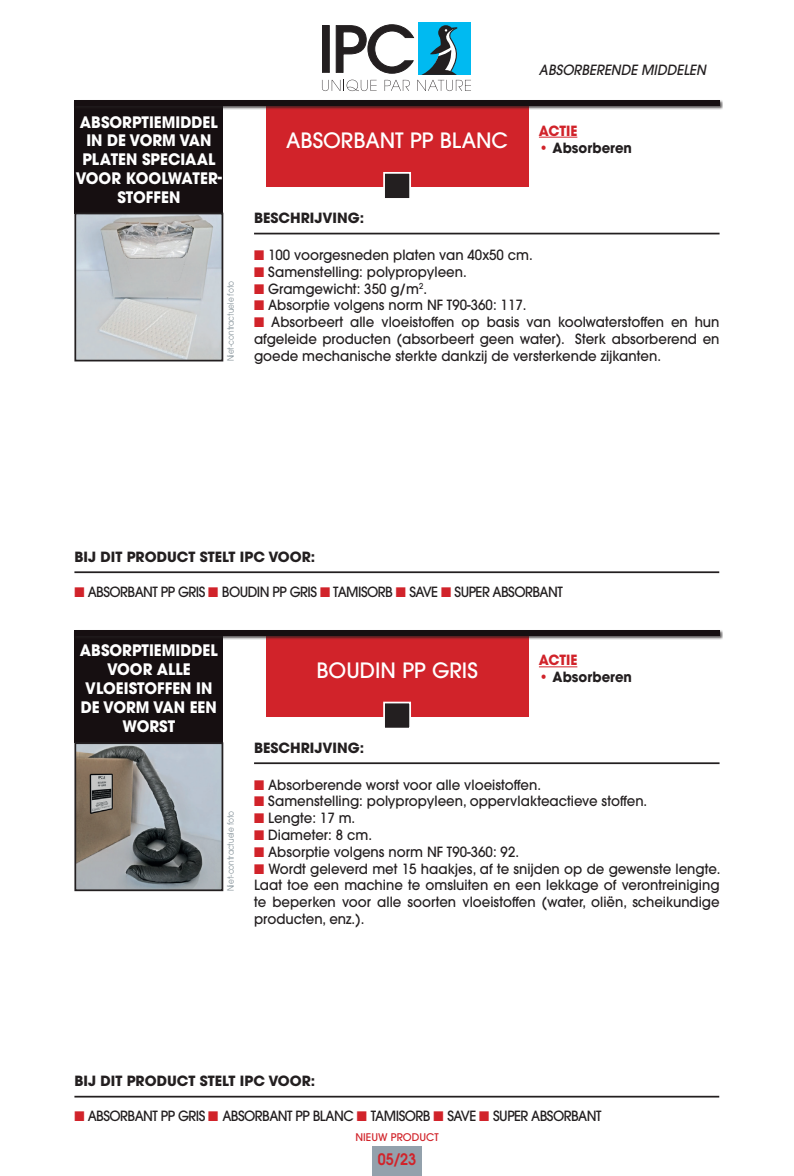
<style>
.page{position:relative;width:794px;height:1176px;background:#fff}
.page>*{position:absolute;margin:0;border:0;box-sizing:border-box;transform-origin:0 0}
.t1{font:500 21px "ITC Avant Garde Std";color:#fff}
.t2{font:700 15.75px/18.9px "ITC Avant Garde Std";color:#fff;text-align:center;scale:.95 1}
.t3{font:600 15.75px "ITC Avant Garde Std";color:#d1232a;scale:.9 1}
.t4{font:500 14px/16.8px "ITC Avant Garde Std";color:#231f20;text-align:justify;scale:.95 1}
.t5{font:500 14px "ITC Avant Garde Std";letter-spacing:-.04em;color:#231f20;scale:.95 1}
.t6{font:700 14px "ITC Avant Garde Std";color:#231f20}
.t7{font:700 14px "ITC Avant Garde Std";color:#231f20;scale:.95 1}
.t8{font:italic 500 14px "ITC Avant Garde Std";color:#231f20;scale:.95 1}
.t9{font:700 14px "ITC Avant Garde Std";color:#d1232a;scale:.95 1}
.t10{font:500 10.5px "ITC Avant Garde Std";color:#d1232a}
.t11{font:8.75px "ITC Avant Garde Std";color:#828f96;scale:.85 1}
.s1{color:#d1232a}
</style>
<div class="page">
<div style="left:372px;top:1146px;width:50px;height:30px;background:#93a1ac"></div>
<div style="left:74px;top:105px;width:149px;height:109px;background:#160f11"></div>
<div style="left:74px;top:634px;width:149px;height:108px;background:#160f11"></div>
<div style="left:266px;top:100px;width:262px;height:87px;background:#d1232a"></div>
<div style="left:266px;top:630px;width:262px;height:86px;background:#d1232a"></div>
<div style="left:74px;top:100px;width:649px;height:10px;background:#231f20;opacity:.75"></div>
<div style="left:74px;top:100px;width:645px;height:6px;background:#160f11"></div>
<div style="left:74px;top:629px;width:649px;height:10px;background:#231f20;opacity:.75"></div>
<div style="left:74px;top:630px;width:645px;height:6px;background:#160f11"></div>
<div style="left:418px;top:22px;width:53px;height:53px;background:#00baf1"></div>
<svg style="left:322px;top:24px;width:149px;height:67px"></svg>
<div style="left:384px;top:173px;width:26px;height:26px;background:#231f20"></div>
<div style="left:383px;top:172px;width:28px;height:28px;border:2px solid #fff"></div>
<div style="left:384px;top:702px;width:26px;height:26px;background:#231f20"></div>
<div style="left:383px;top:701px;width:28px;height:28px;border:2px solid #fff"></div>
<hr style="left:74px;top:571px;width:645px;height:2px;background:#231f20">
<hr style="left:254px;top:233px;width:465px;height:1px;background:#231f20">
<hr style="left:254px;top:762px;width:465px;height:2px;background:#231f20">
<hr style="left:74px;top:1095px;width:645px;height:2px;background:#231f20">
<hr style="left:539px;top:137px;width:38px;height:1px;background:#d1232a">
<hr style="left:539px;top:666px;width:38px;height:1px;background:#d1232a">
<img style="left:77px;top:216px;width:143px;height:142px">
<div style="left:74px;top:213px;width:149px;height:148px;border:2px solid #231f20"></div>
<img style="left:77px;top:745px;width:143px;height:143px">
<div style="left:74px;top:742px;width:149px;height:149px;border:2px solid #231f20"></div>
<p class="t2" style="left:76px;top:112px;width:155px">ABSORPTIEMIDDEL<br>IN DE VORM VAN<br>PLATEN SPECIAAL<br>VOOR KOOLWATER-<br>STOFFEN</p>
<p class="t11" style="left:225px;top:361px;width:96px;rotate:-90deg">Niet-contractuele foto</p>
<p class="t1" style="left:286px;top:127px;width:223px">ABSORBANT PP BLANC</p>
<p class="t6" style="left:254px;top:208px;width:112px">BESCHRIJVING:</p>
<p class="t8" style="left:539px;top:61px;width:177px">ABSORBERENDE MIDDELEN</p>
<p class="t9" style="left:539px;top:121px;width:42px">ACTIE</p>
<p class="t7" style="left:539px;top:138px;width:99px"><span class="s1">•</span> Absorberen</p>
<p class="t4" style="left:254px;top:246px;width:295px"><span class="s1">■</span> 100 voorgesneden platen van 40x50 cm.</p>
<p class="t4" style="left:254px;top:263px;width:225px"><span class="s1">■</span> Samenstelling: polypropyleen.</p>
<p class="t4" style="left:254px;top:280px;width:184px"><span class="s1">■</span> Gramgewicht: 350 g/m<sup>2</sup>.</p>
<p class="t4" style="left:254px;top:297px;width:288px"><span class="s1">■</span> Absorptie volgens norm NF T90-360: 117.</p>
<p class="t4" style="left:254px;top:313px;width:491px"><span class="s1">■</span> Absorbeert alle vloeistoffen op basis van koolwaterstoffen en hun afgeleide producten (absorbeert geen water). Sterk absorberend en goede mechanische sterkte dankzij de versterkende zijkanten.</p>
<p class="t6" style="left:74px;top:547px;width:242px">BIJ DIT PRODUCT STELT IPC VOOR:</p>
<p class="t5" style="left:74px;top:582px;width:515px"><span class="s1">■</span> ABSORBANT PP GRIS <span class="s1">■</span> BOUDIN PP GRIS <span class="s1">■</span> TAMISORB <span class="s1">■</span> SAVE <span class="s1">■</span> SUPER ABSORBANT</p>
<p class="t2" style="left:80px;top:641px;width:146px">ABSORPTIEMIDDEL<br>VOOR ALLE<br>VLOEISTOFFEN IN<br>DE VORM VAN EEN<br>WORST</p>
<p class="t11" style="left:225px;top:891px;width:96px;rotate:-90deg">Niet-contractuele foto</p>
<p class="t1" style="left:316px;top:656px;width:163px">BOUDIN PP GRIS</p>
<p class="t6" style="left:254px;top:738px;width:112px">BESCHRIJVING:</p>
<p class="t9" style="left:539px;top:651px;width:42px">ACTIE</p>
<p class="t7" style="left:539px;top:668px;width:99px"><span class="s1">•</span> Absorberen</p>
<p class="t4" style="left:254px;top:776px;width:304px"><span class="s1">■</span> Absorberende worst voor alle vloeistoffen.</p>
<p class="t4" style="left:254px;top:793px;width:415px"><span class="s1">■</span> Samenstelling: polypropyleen, oppervlakteactieve stoffen.</p>
<p class="t4" style="left:254px;top:809px;width:108px"><span class="s1">■</span> Lengte: 17 m.</p>
<p class="t4" style="left:254px;top:826px;width:126px"><span class="s1">■</span> Diameter: 8 cm.</p>
<p class="t4" style="left:254px;top:843px;width:280px"><span class="s1">■</span> Absorptie volgens norm NF T90-360: 92.</p>
<p class="t4" style="left:254px;top:860px;width:492px"><span class="s1">■</span> Wordt geleverd met 15 haakjes, af te snijden op de gewenste lengte.<br>Laat toe een machine te omsluiten en een lekkage of verontreiniging te beperken voor alle soorten vloeistoffen (water, oliën, scheikundige producten, enz.).</p>
<p class="t6" style="left:74px;top:1071px;width:242px">BIJ DIT PRODUCT STELT IPC VOOR:</p>
<p class="t5" style="left:74px;top:1107px;width:556px"><span class="s1">■</span> ABSORBANT PP GRIS <span class="s1">■</span> ABSORBANT PP BLANC <span class="s1">■</span> TAMISORB <span class="s1">■</span> SAVE <span class="s1">■</span> SUPER ABSORBANT</p>
<p class="t10" style="left:355px;top:1130px;width:85px">NIEUW PRODUCT</p>
<p class="t3" style="left:378px;top:1149px;width:44px">05/23</p>
</div>
